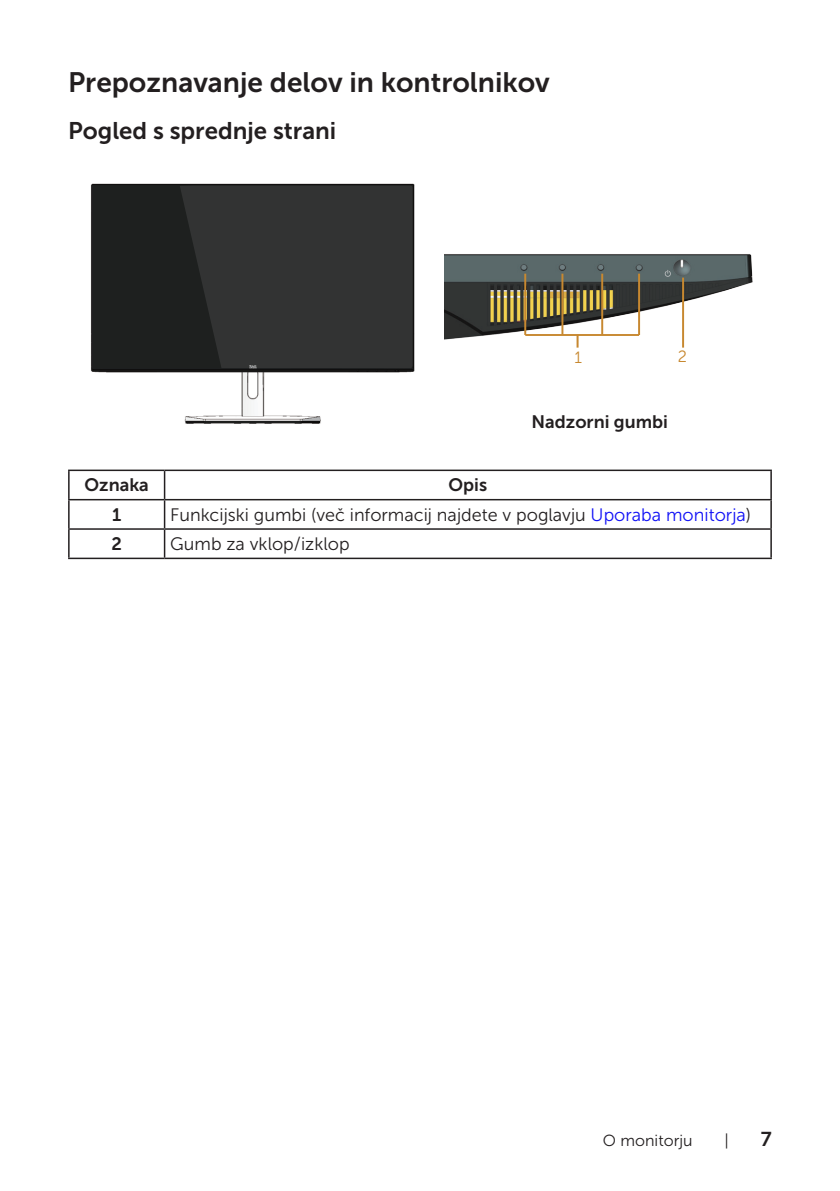
<style>
.page{position:relative;width:840px;height:1191px;background:#fff}
.page>*{position:absolute;margin:0;border:0;box-sizing:border-box;transform-origin:0 0}
.Head_2{font:28px "Museo Sans For Dell 700";color:#231f20}
.Head_3{font:24px "Museo Sans For Dell 700";color:#231f20}
.t1{font:20px "Museo Sans For Dell 700";color:#231f20}
.text{font:18px "Museo Sans For Dell 300";color:#231f20}
.text-2{font:18px "Museo Sans For Dell 700";color:#231f20}
.t2{font:16.2px "Museo Sans For Dell 300";color:#c78830}
.t3{font:16px "Museo Sans For Dell 300";color:#231f20}
.s1{color:#1111f6}
</style>
<div class="page">
<img style="left:444px;top:254px;width:309px;height:88px">
<svg style="left:664px;top:270px;width:6px;height:7px"></svg>
<hr style="left:561px;top:274px;width:2px;height:61px;background:#c78830">
<hr style="left:601px;top:274px;width:2px;height:61px;background:#c78830">
<hr style="left:637px;top:274px;width:2px;height:61px;background:#c78830">
<hr style="left:524px;top:274px;width:2px;height:61px;background:#c78830">
<hr style="left:525px;top:334px;width:113px;height:2px;background:#c78830">
<svg style="left:576px;top:336px;width:2px;height:11px"></svg>
<hr style="left:681px;top:277px;width:2px;height:70px;background:#c78830">
<img style="left:90px;top:183px;width:325px;height:241px">
<div style="left:93px;top:185px;width:320px;height:183px;background:#1a1c1a"></div>
<svg style="left:180px;top:186px;width:232px;height:182px;background:#303131"></svg>
<svg style="left:249px;top:365px;width:7px;height:3px"></svg>
<hr style="left:68px;top:469px;width:96px;height:2px;background:#231f20">
<hr style="left:68px;top:471px;width:2px;height:28px;background:#231f20">
<hr style="left:164px;top:469px;width:607px;height:2px;background:#231f20">
<hr style="left:68px;top:499px;width:96px;height:1px;background:#231f20">
<hr style="left:68px;top:500px;width:2px;height:28px;background:#231f20">
<hr style="left:164px;top:499px;width:607px;height:1px;background:#231f20">
<hr style="left:68px;top:528px;width:96px;height:2px;background:#231f20">
<hr style="left:68px;top:530px;width:2px;height:27px;background:#231f20">
<hr style="left:164px;top:528px;width:607px;height:2px;background:#231f20">
<svg style="left:164px;top:471px;width:1px;height:86px"></svg>
<svg style="left:770px;top:471px;width:1px;height:86px"></svg>
<hr style="left:68px;top:557px;width:96px;height:2px;background:#231f20">
<hr style="left:164px;top:557px;width:607px;height:2px;background:#231f20">
<p class="Head_2" style="left:68px;top:67px;width:483px">Prepoznavanje delov in kontrolnikov</p>
<p class="Head_3" style="left:68px;top:117px;width:269px">Pogled s sprednje strani</p>
<p class="t2" style="left:574px;top:349px;width:9px">1</p>
<p class="t2" style="left:677px;top:348px;width:11px">2</p>
<p class="text-2" style="left:531px;top:412px;width:138px">Nadzorni gumbi</p>
<p class="text-2" style="left:84px;top:475px;width:66px">Oznaka</p>
<p class="text-2" style="left:448px;top:475px;width:40px">Opis</p>
<p class="text-2" style="left:112px;top:504px;width:11px">1</p>
<p class="text" style="left:170px;top:505px;width:582px">Funkcijski gumbi (več informacij najdete v poglavju <span class="s1">Uporaba monitorja</span>)</p>
<p class="text-2" style="left:111px;top:534px;width:12px">2</p>
<p class="text" style="left:170px;top:534px;width:181px">Gumb za vklop/izklop</p>
<p class="t3" style="left:602px;top:1131px;width:91px">O monitorju</p>
<p class="t3" style="left:724px;top:1131px;width:6px">|</p>
<p class="t1" style="left:760px;top:1127px;width:12px">7</p>
</div>
